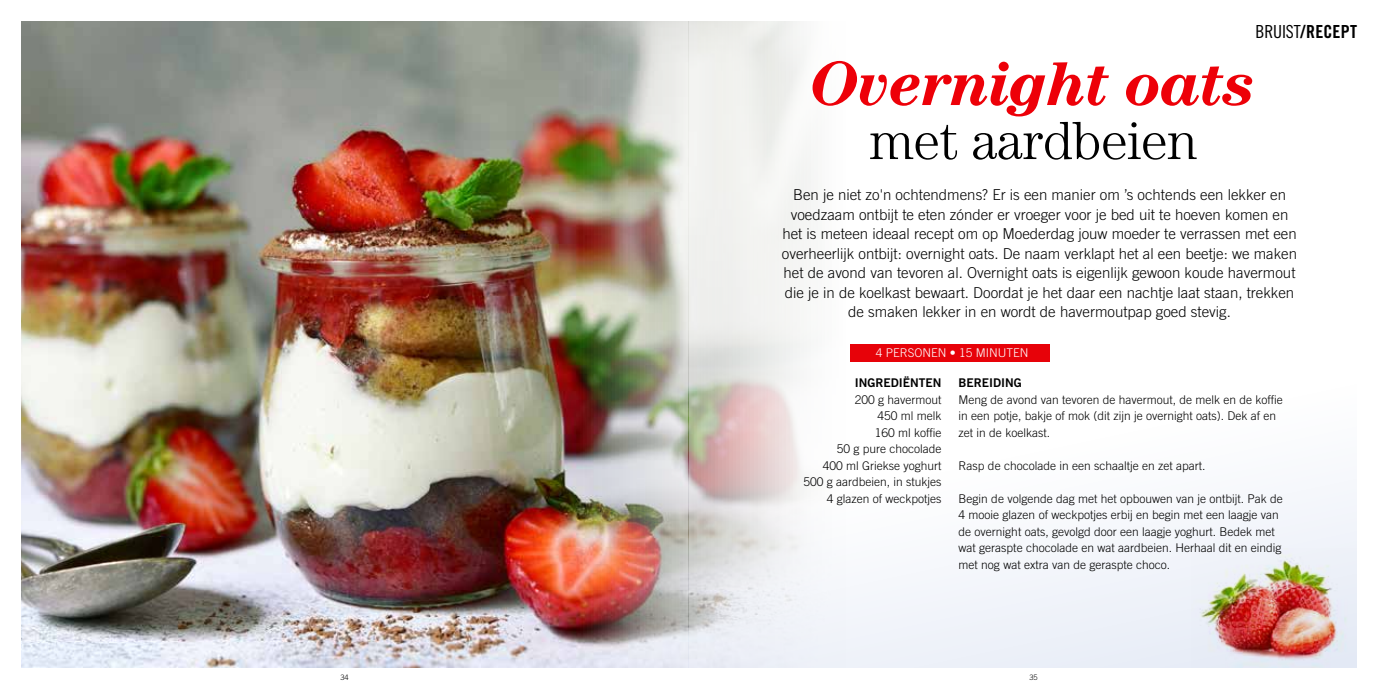
<style>
.page{position:relative;width:1378px;height:689px;background:#fff}
.page>*{position:absolute;margin:0;border:0;box-sizing:border-box;transform-origin:0 0}
.t1{font:italic 700 63px "Century Std";letter-spacing:-.02em;color:#ed0008}
.t2{font:300 54px "Century Std";letter-spacing:-.01em;color:#000}
.t3{font:18px "Trade Gothic LT Std Bd Cn 20";letter-spacing:.01em;color:#000}
.t4{font:300 15px/19.5px "Trade Gothic LT Std";color:#000;text-align:center}
.t5{font:300 12px/16.5px "Trade Gothic LT Std";color:#000}
.t6{font:12px "Trade Gothic LT Std Bd 2";color:#000}
.t7{font:300 12px "Trade Gothic LT Std";color:#fff}
.t8{font:300 7.5px "Trade Gothic LT Std";color:#000}
.s1{font-family:"Trade Gothic LT Std Cn 18"}
</style>
<div class="page">
<img style="left:21px;top:21px;width:668px;height:647px">
<svg style="left:689px;top:21px;width:667px;height:647px"></svg>
<img style="left:1191px;top:549px;width:165px;height:119px">
<div style="left:850px;top:344px;width:200px;height:17px;background:#e70209"></div>
<h3 class="t3" style="left:1255px;top:21px;width:103px"><span class="s1">BRUIST</span>/RECEPT</h3>
<h1 class="t1" style="left:810px;top:47px;width:448px">Overnight oats</h1>
<h2 class="t2" style="left:869px;top:109px;width:329px">met aardbeien</h2>
<p class="t4" style="left:782px;top:185px;width:517px">Ben je niet zo'n ochtendmens? Er is een manier om ’s ochtends een lekker en voedzaam ontbijt te eten zónder er vroeger voor je bed uit te hoeven komen en het is meteen ideaal recept om op Moederdag jouw moeder te verrassen met een overheerlijk ontbijt: overnight oats. De naam verklapt het al een beetje: we maken het de avond van tevoren al. Overnight oats is eigenlijk gewoon koude havermout die je in de koelkast bewaart. Doordat je het daar een nachtje laat staan, trekken de smaken lekker in en wordt de havermoutpap goed stevig.</p>
<p class="t7" style="left:875px;top:346px;width:154px">4 PERSONEN • 15 MINUTEN</p>
<p class="t6" style="left:855px;top:375px;width:88px">INGREDIËNTEN</p>
<p class="t5" style="left:803px;top:391px;width:140px;text-align:right">200 g havermout<br>450 ml melk<br>160 ml koffie<br>50 g pure chocolade<br>400 ml Griekse yoghurt<br>500 g aardbeien, in stukjes<br>4 glazen of weckpotjes</p>
<p class="t6" style="left:958px;top:375px;width:65px">BEREIDING</p>
<p class="t5" style="left:958px;top:391px;width:326px">Meng de avond van tevoren de havermout, de melk en de koffie in een potje, bakje of mok (dit zijn je overnight oats). Dek af en zet in de koelkast.</p>
<p class="t5" style="left:958px;top:457px;width:248px">Rasp de chocolade in een schaaltje en zet apart.</p>
<p class="t5" style="left:958px;top:490px;width:326px">Begin de volgende dag met het opbouwen van je ontbijt. Pak de 4 mooie glazen of weckpotjes erbij en begin met een laagje van de overnight oats, gevolgd door een laagje yoghurt. Bedek met wat geraspte chocolade en wat aardbeien. Herhaal dit en eindig met nog wat extra van de geraspte choco.</p>
<p class="t8" style="left:340px;top:672px;width:10px">34</p>
<p class="t8" style="left:1029px;top:672px;width:10px">35</p>
</div>
